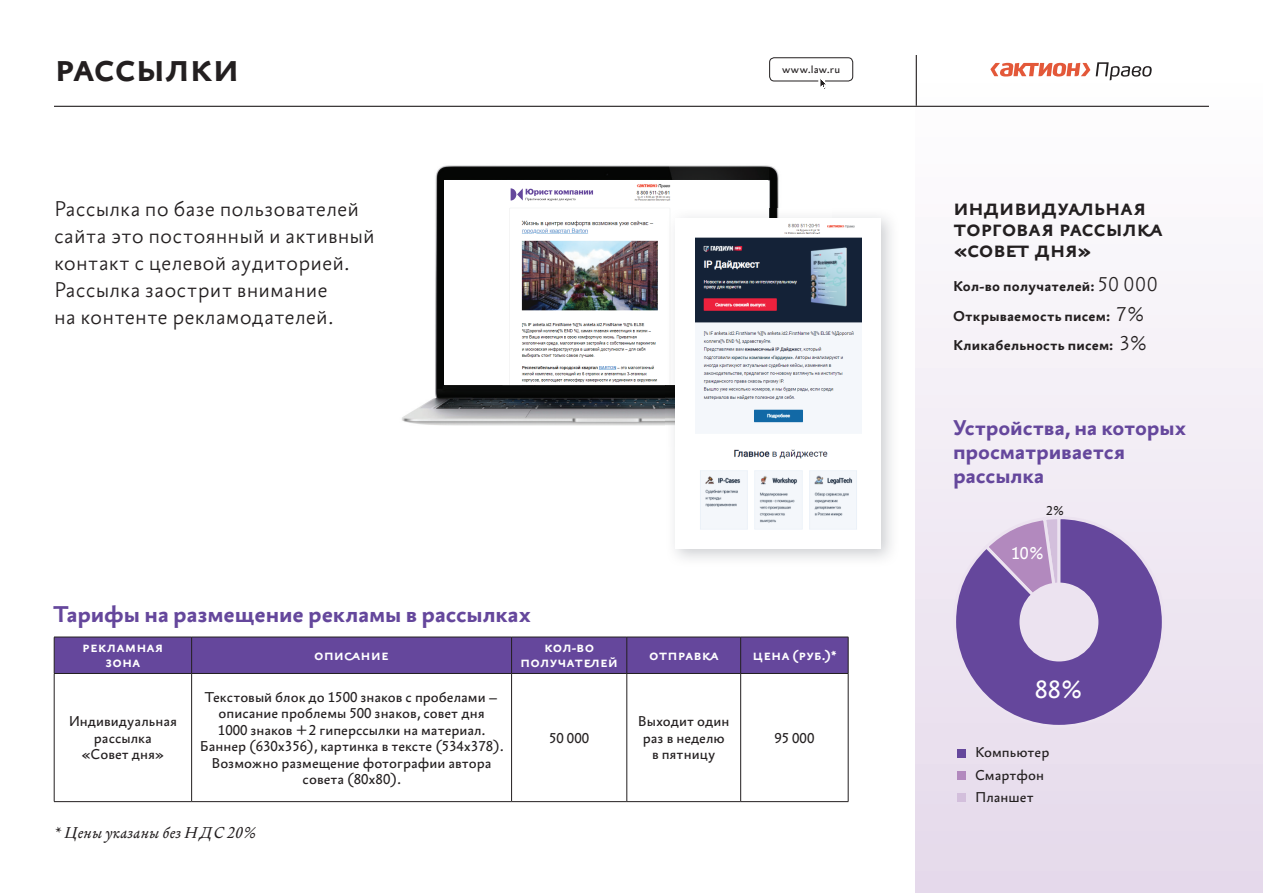
<style>
.page{position:relative;width:1263px;height:893px;background:#fff}
.page>*{position:absolute;margin:0;border:0;box-sizing:border-box;transform-origin:0 0}
.t1{font:700 36.75px "Bureausans Display";letter-spacing:-.035em;color:#231f20}
.t2{font:26.25px "Bureausans";color:#fff}
.t3{font:700 24px "Bureausans";letter-spacing:-.01em;color:#65479c}
.t4{font:300 22.5px/27px "Bureausans";color:#231f20}
.t5{font:700 22.5px/24px "Bureausans";letter-spacing:-.01em;color:#65479c}
.t6{font:700 21px/21px "Bureausans Display";letter-spacing:-.03em;color:#231f20}
.t7{font:18px "Bureausans";color:#fff}
.t8{font:italic 16.5px "Bureauserif";letter-spacing:.02em;color:#231f20}
.t9{font:15px/16.5px "Bureausans";color:#231f20;text-align:center}
.t10{font:700 15px/29.7px "Bureausans";letter-spacing:.01em;color:#231f20}
.t11{font:700 13.5px/15px "Bureausans Display";color:#fff;text-align:center}
.t12{font:13.5px "Bureausans";color:#231f20}
.t13{font:11.25px "Bureausans";letter-spacing:.025em;color:#231f20}
.s1{font-weight:300;font-size:21px}
</style>
<div class="page">
<div style="left:916px;top:56px;width:347px;height:837px;background:linear-gradient(to bottom,#fff,#e5d9ea)"></div>
<svg style="left:990px;top:63px;width:100px;height:14px"></svg>
<svg style="left:1096px;top:62px;width:56px;height:18px"></svg>
<div style="left:769px;top:57px;width:84px;height:24px;border:1px solid #231f20;border-radius:5px"></div>
<svg style="left:819px;top:79px;width:8px;height:10px"></svg>
<hr style="left:54px;top:106px;width:1155px;height:1px;background:#231f20">
<hr style="left:916px;top:55px;width:1px;height:51px;background:#231f20">
<div style="left:957px;top:749px;width:9px;height:8px;background:#65479c"></div>
<div style="left:957px;top:771px;width:9px;height:8px;background:#b289be"></div>
<div style="left:957px;top:793px;width:9px;height:9px;background:#d3bfdc"></div>
<svg style="left:951px;top:515px;width:215px;height:214px;background:#977fba"></svg>
<div style="left:1019px;top:583px;width:79px;height:78px;background:#ece3f0;border-radius:50%"></div>
<div style="left:55px;top:638px;width:793px;height:35px;background:#65479c"></div>
<hr style="left:54px;top:637px;width:138px;height:1px;background:#231f20">
<hr style="left:54px;top:637px;width:1px;height:36px;background:#231f20">
<hr style="left:192px;top:637px;width:320px;height:1px;background:#231f20">
<hr style="left:191px;top:637px;width:1px;height:36px;background:#231f20">
<hr style="left:512px;top:637px;width:115px;height:1px;background:#231f20">
<hr style="left:511px;top:637px;width:1px;height:36px;background:#231f20">
<hr style="left:627px;top:637px;width:114px;height:1px;background:#231f20">
<hr style="left:626px;top:637px;width:1px;height:36px;background:#231f20">
<hr style="left:741px;top:637px;width:107px;height:1px;background:#231f20">
<hr style="left:740px;top:637px;width:1px;height:36px;background:#231f20">
<hr style="left:848px;top:637px;width:1px;height:36px;background:#231f20">
<hr style="left:54px;top:673px;width:138px;height:1px;background:#231f20">
<hr style="left:54px;top:674px;width:1px;height:127px;background:#231f20">
<hr style="left:192px;top:673px;width:320px;height:1px;background:#231f20">
<hr style="left:191px;top:674px;width:1px;height:127px;background:#231f20">
<hr style="left:512px;top:673px;width:115px;height:1px;background:#231f20">
<hr style="left:511px;top:674px;width:1px;height:127px;background:#231f20">
<hr style="left:627px;top:673px;width:114px;height:1px;background:#231f20">
<hr style="left:626px;top:674px;width:1px;height:127px;background:#231f20">
<hr style="left:741px;top:673px;width:107px;height:1px;background:#231f20">
<hr style="left:740px;top:674px;width:1px;height:127px;background:#231f20">
<hr style="left:848px;top:674px;width:1px;height:127px;background:#231f20">
<hr style="left:54px;top:801px;width:138px;height:1px;background:#231f20">
<hr style="left:192px;top:801px;width:320px;height:1px;background:#231f20">
<hr style="left:512px;top:801px;width:115px;height:1px;background:#231f20">
<hr style="left:627px;top:801px;width:114px;height:1px;background:#231f20">
<hr style="left:741px;top:801px;width:107px;height:1px;background:#231f20">
<img style="left:402px;top:165px;width:377px;height:261px">
<div style="left:445px;top:180px;width:323px;height:205px;background:#fff"></div>
<img style="left:509px;top:184px;width:162px;height:199px">
<div style="left:504px;top:187px;width:79px;height:16px;background:#fff"></div>
<svg style="left:511px;top:188px;width:82px;height:13px"></svg>
<img style="left:676px;top:208px;width:155px;height:10px">
<img style="left:665px;top:208px;width:11px;height:239px">
<div style="left:675px;top:218px;width:206px;height:331px;background:#fff"></div>
<img style="left:695px;top:223px;width:166px;height:307px">
<h1 class="t1" style="left:54px;top:44px;width:188px">рассылки</h1>
<p class="t13" style="left:782px;top:62px;width:59px">www.law.ru</p>
<h3 class="t4" style="left:54px;top:196px;width:322px">Рассылка по базе пользователей сайта это постоянный и активный контакт с целевой аудиторией.<br>Рассылка заострит внимание<br>на контенте рекламодателей.</h3>
<h3 class="t3" style="left:54px;top:600px;width:478px">Тарифы на размещение рекламы в рассылках</h3>
<p class="t11" style="left:82px;top:640px;width:83px">рекламная зона</p>
<p class="t11" style="left:314px;top:648px;width:76px">описание</p>
<p class="t11" style="left:520px;top:640px;width:99px">кол-во получателей</p>
<p class="t11" style="left:649px;top:648px;width:71px">отправка</p>
<p class="t11" style="left:752px;top:648px;width:85px">цена (руб.)*</p>
<p class="t9" style="left:69px;top:714px;width:110px">Индивидуальная рассылка «Совет дня»</p>
<p class="t9" style="left:200px;top:689px;width:305px">Текстовый блок до 1500 знаков с пробелами – описание проблемы 500 знаков, совет дня<br>1000 знаков + 2 гиперссылки на материал.<br>Баннер (630х356), картинка в тексте (534х378).<br>Возможно размещение фотографии автора совета (80х80).</p>
<p class="t8" style="left:54px;top:823px;width:204px">* Цены указаны без Н ДС 20%</p>
<p class="t9" style="left:549px;top:730px;width:41px">50 000</p>
<p class="t9" style="left:638px;top:714px;width:93px">Выходит один раз в неделю в пятницу</p>
<p class="t9" style="left:774px;top:730px;width:41px">95 000</p>
<h3 class="t6" style="left:953px;top:197px;width:211px">индивидуальная торговая рассылка «совет дня»</h3>
<p class="t10" style="left:953px;top:272px;width:206px">Кол-во получателей: <span class="s1">50 000<br></span>Открываемость писем: <span class="s1">7%<br></span>Кликабельность писем: <span class="s1">3%</span></p>
<h3 class="t5" style="left:953px;top:417px;width:234px">Устройства, на которых просматривается рассылка</h3>
<p class="t12" style="left:1046px;top:502px;width:20px">2%</p>
<p class="t7" style="left:1011px;top:542px;width:35px">10%</p>
<h2 class="t2" style="left:1035px;top:674px;width:50px">88%</h2>
<p class="t9" style="left:975px;top:742px;width:76px;line-height:22.2px;text-align:left">Компьютер<br>Смартфон<br>Планшет</p>
</div>
